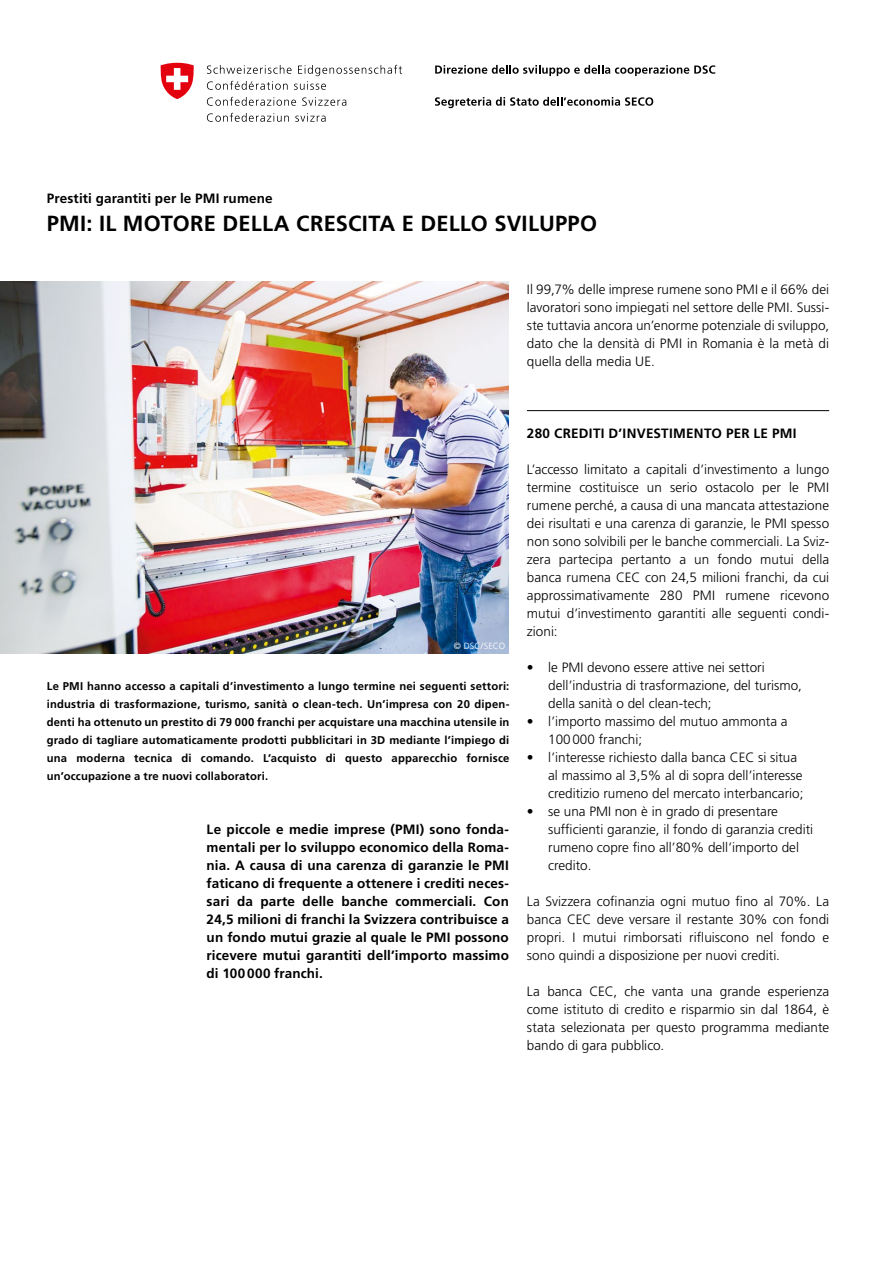
<style>
.page{position:relative;width:893px;height:1263px;background:#fff}
.page>*{position:absolute;margin:0;border:0;box-sizing:border-box;transform-origin:0 0}
.t1{font:700 21.9px "Frutiger LT Pro";letter-spacing:.01em;color:#000}
.t2{font:300 13.5px/18px "Frutiger LT Pro";color:#000;text-align:justify}
.t3{font:700 13.5px/18px "Frutiger LT Pro";letter-spacing:.01em;color:#000;text-align:justify}
.t4{font:700 11.25px/18px "Frutiger LT Pro";letter-spacing:.015em;color:#000;text-align:justify}
.t5{font:300 9px "Frutiger LT Pro";letter-spacing:.01em;color:#fff}
</style>
<div class="page">
<hr style="left:527px;top:410px;width:302px;height:1px;background:#000">
<img style="left:0;top:281px;width:509px;height:373px">
<svg style="left:207px;top:65px;width:195px;height:25px"></svg>
<svg style="left:207px;top:97px;width:89px;height:9px"></svg>
<svg style="left:302px;top:97px;width:44px;height:9px"></svg>
<svg style="left:207px;top:113px;width:82px;height:9px"></svg>
<svg style="left:295px;top:113px;width:31px;height:9px"></svg>
<svg style="left:161px;top:63px;width:33px;height:36px"></svg>
<svg style="left:435px;top:65px;width:280px;height:11px"></svg>
<svg style="left:435px;top:97px;width:218px;height:11px"></svg>
<p class="t3" style="left:47px;top:190px;width:227px">Prestiti garantiti per le PMI rumene</p>
<h1 class="t1" style="left:47px;top:210px;width:552px">PMI: IL MOTORE DELLA CRESCITA E DELLO SVILUPPO</h1>
<p class="t2" style="left:527px;top:280px;width:304px">Il 99,7% delle imprese rumene sono PMI e il 66% dei lavoratori sono impiegati nel settore delle PMI. Sussi&shy;ste tuttavia ancora un’enorme potenziale di sviluppo, dato che la densità di PMI in Romania è la metà di quella della media UE.</p>
<p class="t5" style="left:454px;top:641px;width:53px">© DSC/SECO</p>
<p class="t4" style="left:47px;top:677px;width:464px">Le PMI hanno accesso a capitali d’investimento a lungo termine nei seguenti settori: industria di trasformazione, turismo, sanità o clean-tech. Un’impresa con 20 dipen&shy;denti ha ottenuto un prestito di 79 000 franchi per acquistare una macchina utensile in grado di tagliare automaticamente prodotti pubblicitari in 3D mediante l’impiego di una moderna tecnica di comando. L’acquisto di questo apparecchio fornisce un’occupazione a tre nuovi collaboratori.</p>
<p class="t3" style="left:207px;top:820px;width:304px">Le piccole e medie imprese (PMI) sono fonda&shy;mentali per lo sviluppo economico della Roma&shy;nia. A causa di una carenza di garanzie le PMI faticano di frequente a ottenere i crediti neces&shy;sari da parte delle banche commerciali. Con 24,5 milioni di franchi la Svizzera contribuisce a un fondo mutui grazie al quale le PMI possono ricevere mutui garantiti dell’importo massimo di 100000 franchi.</p>
<p class="t3" style="left:527px;top:424px;width:271px">280 CREDITI D’INVESTIMENTO PER LE PMI</p>
<p class="t2" style="left:527px;top:460px;width:304px">L’accesso limitato a capitali d’investimento a lungo termine costituisce un serio ostacolo per le PMI rumene perché, a causa di una mancata attestazione dei risultati e una carenza di garanzie, le PMI spesso non sono solvibili per le banche commerciali. La Sviz&shy;zera partecipa pertanto a un fondo mutui della banca rumena CEC con 24,5 milioni franchi, da cui approssimativamente 280 PMI rumene ricevono mutui d’investimento garantiti alle seguenti condi&shy;zioni:</p>
<p class="t2" style="left:548px;top:658px;width:255px;text-align:left;text-indent:-21px">• le PMI devono essere attive nei settori dell’industria di trasformazione, del turismo, della sanità o del clean-tech;</p>
<p class="t2" style="left:548px;top:712px;width:241px;text-indent:-21px">• l’importo massimo del mutuo ammonta a<br>100000 franchi;</p>
<p class="t2" style="left:548px;top:748px;width:257px;text-align:left;text-indent:-21px">• l’interesse richiesto dalla banca CEC si situa al massimo al 3,5% al di sopra dell’interesse creditizio rumeno del mercato interbancario;</p>
<p class="t2" style="left:548px;top:802px;width:267px;text-align:left;text-indent:-21px">• se una PMI non è in grado di presentare sufficienti garanzie, il fondo di garanzia crediti rumeno copre fino all’80% dell’importo del credito.</p>
<p class="t2" style="left:527px;top:892px;width:304px">La Svizzera cofinanzia ogni mutuo fino al 70%. La banca CEC deve versare il restante 30% con fondi propri. I mutui rimborsati rifluiscono nel fondo e sono quindi a disposizione per nuovi crediti.</p>
<p class="t2" style="left:527px;top:982px;width:304px">La banca CEC, che vanta una grande esperienza come istituto di credito e risparmio sin dal 1864, è stata selezionata per questo programma mediante bando di gara pubblico.</p>
</div>
